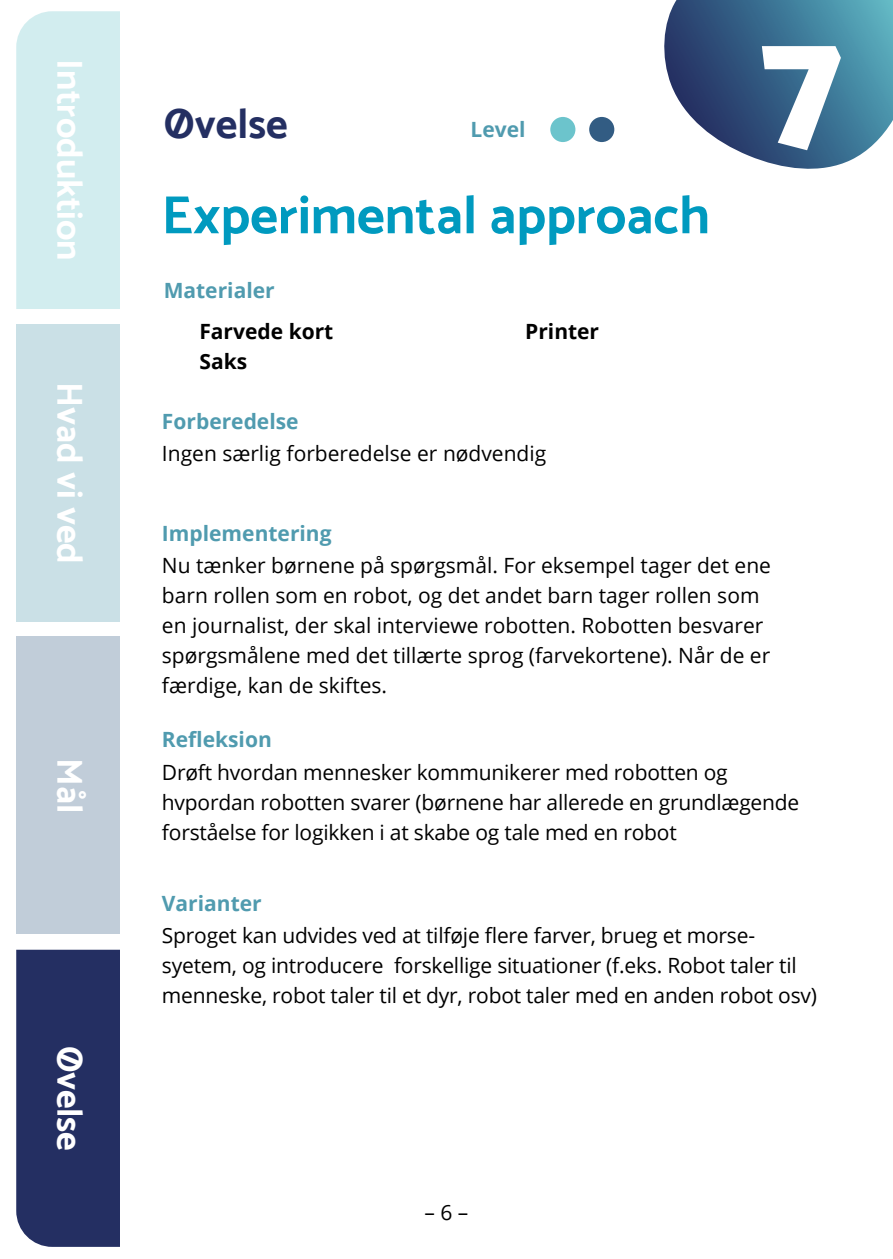
<style>
.page{position:relative;width:893px;height:1259px;background:#fff}
.page>*{position:absolute;margin:0;border:0;box-sizing:border-box;transform-origin:0 0}
.t1{font:900 162px "Catamaran";color:#fff}
.t2{font:700 54px "Catamaran";color:#009abf}
.t3{font:700 42px "Catamaran";color:#242f62}
.t4{font:700 36px "Catamaran";color:#fff}
.t5{font:21px/30px "Open Sans";letter-spacing:-.01em;color:#000}
.t6{font:700 21px "Open Sans";color:#509baf}
.t7{font:700 21px/30px "Open Sans";color:#000}
</style>
<div class="page">
<div style="left:16px;top:949px;width:104px;height:297px;background:#242f62"></div>
<svg style="left:664px;top:0;width:229px;height:169px;background:#547d9b"></svg>
<svg style="left:16px;top:11px;width:104px;height:923px;background:#cbdfe5"></svg>
<div style="left:550px;top:117px;width:25px;height:25px;background:#6cc4cc;border-radius:50%"></div>
<div style="left:589px;top:117px;width:25px;height:25px;background:#325c83;border-radius:50%"></div>
<h3 class="t4" style="left:91px;top:59px;width:203px;rotate:90deg">Introduktion</h3>
<h3 class="t4" style="left:91px;top:382px;width:183px;rotate:90deg">Hvad vi ved</h3>
<h3 class="t4" style="left:91px;top:758px;width:57px;rotate:90deg">Mål</h3>
<h3 class="t4" style="left:91px;top:1045px;width:106px;rotate:90deg">Øvelse</h3>
<h3 class="t3" style="left:164px;top:99px;width:125px">Øvelse</h3>
<p class="t6" style="left:471px;top:115px;width:57px">Level</p>
<h2 class="t2" style="left:162px;top:183px;width:550px">Experimental approach</h2>
<p class="t6" style="left:164px;top:275px;width:112px">Materialer</p>
<p class="t7" style="left:199px;top:316px;width:135px">Farvede kort<br>Saks</p>
<p class="t7" style="left:525px;top:316px;width:75px">Printer</p>
<p class="t6" style="left:162px;top:406px;width:138px">Forberedelse</p>
<p class="t5" style="left:162px;top:438px;width:386px">Ingen særlig forberedelse er nødvendig</p>
<p class="t6" style="left:162px;top:518px;width:171px">Implementering</p>
<h1 class="t1" style="left:760px;top:-13px;width:85px">7</h1>
<p class="t5" style="left:162px;top:550px;width:611px">Nu tænker børnene på spørgsmål. For eksempel tager det ene barn rollen som en robot, og det andet barn tager rollen som en journalist, der skal interviewe robotten. Robotten besvarer spørgsmålene med det tillærte sprog (farvekortene). Når de er færdige, kan de skiftes.</p>
<p class="t6" style="left:162px;top:725px;width:111px">Refleksion</p>
<p class="t5" style="left:162px;top:756px;width:639px">Drøft hvordan mennesker kommunikerer med robotten og hvpordan robotten svarer (børnene har allerede en grundlægende forståelse for logikken i at skabe og tale med en robot</p>
<p class="t6" style="left:162px;top:888px;width:101px">Varianter</p>
<p class="t5" style="left:162px;top:920px;width:657px">Sproget kan udvides ved at tilføje flere farver, brueg et morse&shy;syetem, og introducere forskellige situationer (f.eks. Robot taler til menneske, robot taler til et dyr, robot taler med en anden robot osv)</p>
<p class="t5" style="left:425px;top:1196px;width:45px">– 6 –</p>
</div>
